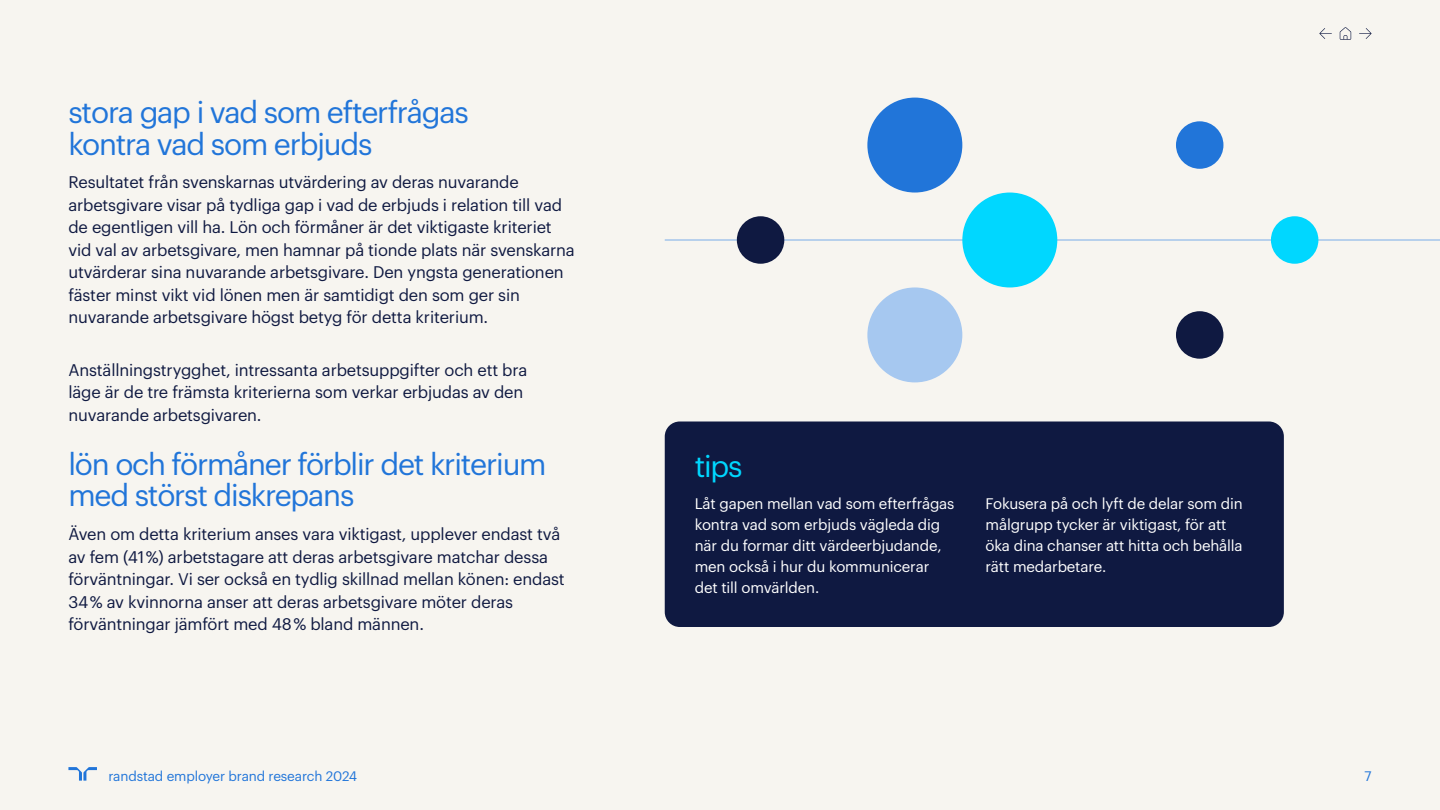
<style>
.page{position:relative;width:1440px;height:810px;background:#f7f5f0}
.page>*{position:absolute;margin:0;border:0;box-sizing:border-box;transform-origin:0 0}
.t1{font:30px/31.5px "Graphik";letter-spacing:-.04em;color:#2175d9}
.t2{font:30px "Graphik";color:#00d7ff}
.t3{font:16.5px/22.5px "Graphik";letter-spacing:-.01em;color:#0f1941}
.t4{font:15px/21px "Graphik";letter-spacing:-.01em;color:#fff}
.t5{font:13.5px "Graphik";letter-spacing:-.01em;color:#2175d9}
</style>
<div class="page">
<div style="left:665px;top:422px;width:619px;height:205px;background:#0f1941;border-radius:15px"></div>
<hr style="left:665px;top:240px;width:775px;height:1px;background:#7aace8">
<div style="left:1176px;top:311px;width:47px;height:48px;background:#0f1941;border-radius:50%"></div>
<div style="left:1176px;top:121px;width:47px;height:48px;background:#2175d9;border-radius:50%"></div>
<div style="left:1271px;top:216px;width:47px;height:48px;background:#00d7ff;border-radius:50%"></div>
<div style="left:737px;top:216px;width:47px;height:48px;background:#0f1941;border-radius:50%"></div>
<div style="left:867px;top:287px;width:95px;height:95px;background:#a6c8f0;border-radius:50%"></div>
<div style="left:867px;top:98px;width:95px;height:95px;background:#2175d9;border-radius:50%"></div>
<div style="left:962px;top:193px;width:95px;height:94px;background:#00d7ff;border-radius:50%"></div>
<svg style="left:68px;top:767px;width:29px;height:14px"></svg>
<svg style="left:1359px;top:28px;width:13px;height:11px"></svg>
<svg style="left:1340px;top:27px;width:11px;height:13px"></svg>
<svg style="left:1319px;top:28px;width:13px;height:11px"></svg>
<h1 class="t1" style="left:68px;top:94px;width:402px">stora gap i vad som efterfrågas kontra vad som erbjuds</h1>
<p class="t3" style="left:68px;top:170px;width:508px">Resultatet från svenskarnas utvärdering av deras nuvarande arbetsgivare visar på tydliga gap i vad de erbjuds i relation till vad de egentligen vill ha. Lön och förmåner är det viktigaste kriteriet vid val av arbetsgivare, men hamnar på tionde plats när svenskarna utvärderar sina nuvarande arbetsgivare. Den yngsta generationen fäster minst vikt vid lönen men är samtidigt den som ger sin nuvarande arbetsgivare högst betyg för detta kriterium.</p>
<p class="t3" style="left:68px;top:357px;width:460px">Anställningstrygghet, intressanta arbetsuppgifter och ett bra läge är de tre främsta kriterierna som verkar erbjudas av den nuvarande arbetsgivaren.</p>
<h1 class="t1" style="left:68px;top:446px;width:480px">lön och förmåner förblir det kriterium med störst diskrepans</h1>
<p class="t3" style="left:68px;top:521px;width:498px">Även om detta kriterium anses vara viktigast, upplever endast två av fem (41%) arbetstagare att deras arbetsgivare matchar dessa förväntningar. Vi ser också en tydlig skillnad mellan könen: endast 34% av kvinnorna anser att deras arbetsgivare möter deras förväntningar jämfört med 48% bland männen.</p>
<h1 class="t2" style="left:695px;top:443px;width:49px">tips</h1>
<p class="t4" style="left:695px;top:492px;width:261px">Låt gapen mellan vad som efterfrågas kontra vad som erbjuds vägleda dig när du formar ditt värdeerbjudande, men också i hur du kommunicerar det till omvärlden.</p>
<p class="t4" style="left:986px;top:492px;width:259px">Fokusera på och lyft de delar som din målgrupp tycker är viktigast, för att öka dina chanser att hitta och behålla rätt medarbetare.</p>
<p class="t5" style="left:108px;top:766px;width:250px">randstad employer brand research 2024</p>
<p class="t5" style="left:1364px;top:766px;width:9px">7</p>
</div>
